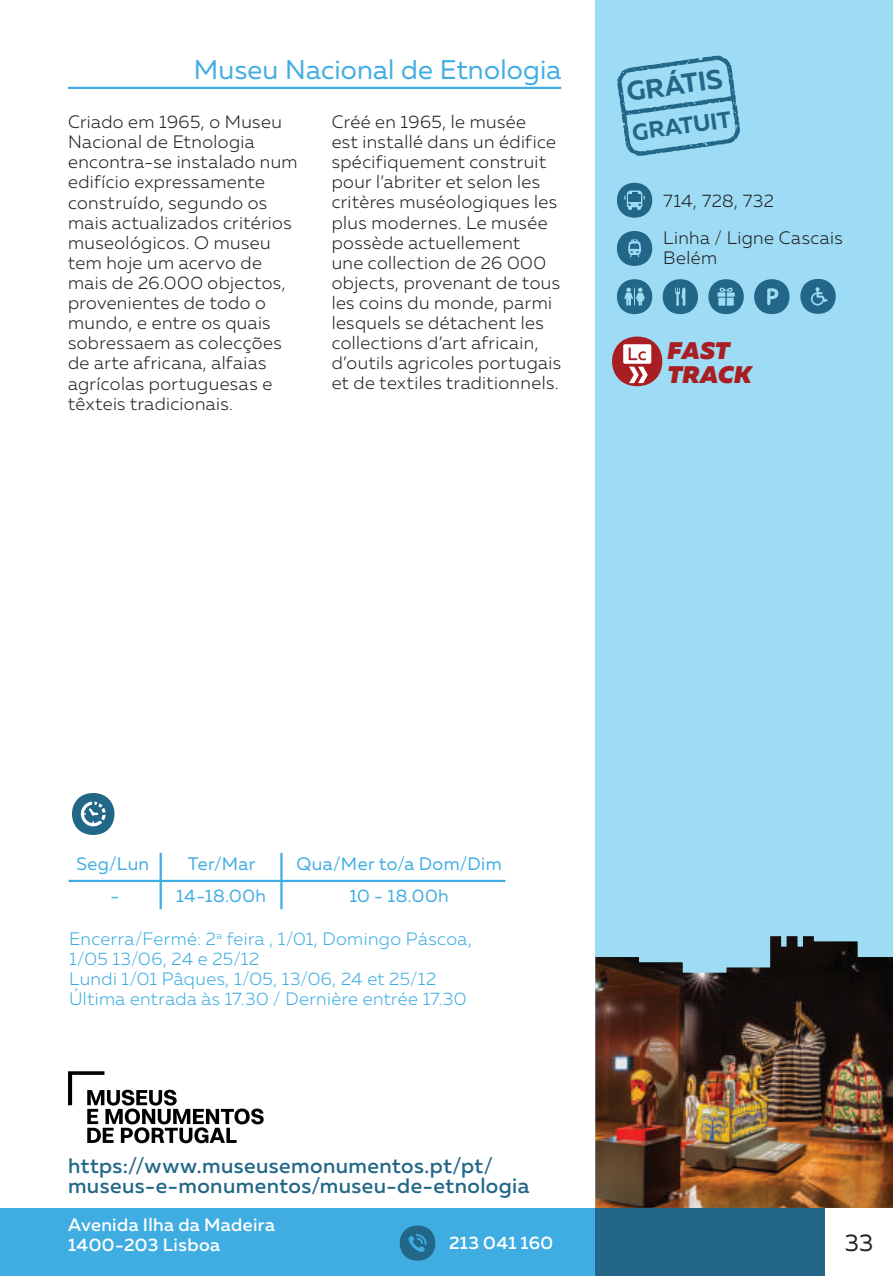
<style>
.page{position:relative;width:893px;height:1276px;background:#fff}
.page>*{position:absolute;margin:0;border:0;box-sizing:border-box;transform-origin:0 0}
.t1{font:27px "Muller";letter-spacing:.01em;color:#40ade2}
.t2{font:700 27px "Muller";color:#226788}
.t3{font:italic 900 24px/24px "Muller";letter-spacing:-.01em;color:#a91e22}
.t4{font:24px "Muller";color:#231f20}
.t5{font:700 23.1px "Muller";color:#226788}
.t6{font:500 21px/20.1px "Muller";letter-spacing:.02em;color:#226788}
.t7{font:300 18px/20.1px "Muller";letter-spacing:.025em;color:#231f20}
.t8{font:300 18px/20.1px "Muller";letter-spacing:.025em;color:#40ade2}
.t9{font:18px/31.8px "Muller";letter-spacing:.025em;color:#40ade2;text-align:center}
.t10{font:500 18px/20.1px "Muller";letter-spacing:.025em;color:#fff}
</style>
<div class="page">
<div style="left:595px;top:0;width:298px;height:1276px;background:#9ddcf4"></div>
<div style="left:825px;top:1208px;width:68px;height:68px;background:#fff"></div>
<div style="left:0;top:1208px;width:595px;height:68px;background:#40ade2"></div>
<div style="left:595px;top:1208px;width:230px;height:68px;background:#226788"></div>
<hr style="left:68px;top:87px;width:493px;height:2px;background:#40ade2">
<svg style="left:617px;top:183px;width:35px;height:35px"></svg>
<div style="left:628px;top:194px;width:13px;height:8px;background:#226788"></div>
<svg style="left:617px;top:231px;width:35px;height:35px"></svg>
<svg style="left:663px;top:279px;width:35px;height:35px"></svg>
<svg style="left:754px;top:279px;width:35px;height:35px"></svg>
<svg style="left:617px;top:279px;width:35px;height:35px"></svg>
<svg style="left:708px;top:279px;width:36px;height:35px"></svg>
<svg style="left:800px;top:279px;width:36px;height:35px"></svg>
<div style="left:612px;top:337px;width:50px;height:49px;background:#a91e22;border-radius:50%"></div>
<svg style="left:629px;top:367px;width:19px;height:16px"></svg>
<div style="left:623px;top:344px;width:28px;height:20px;background:#fff;border-radius:2px"></div>
<svg style="left:629px;top:348px;width:17px;height:12px"></svg>
<svg style="left:400px;top:1225px;width:35px;height:35px"></svg>
<img style="left:595px;top:936px;width:298px;height:272px">
<svg style="left:72px;top:793px;width:42px;height:42px"></svg>
<hr style="left:69px;top:880px;width:436px;height:2px;background:#40ade2">
<hr style="left:160px;top:853px;width:2px;height:56px;background:#40ade2">
<hr style="left:280px;top:853px;width:3px;height:56px;background:#40ade2">
<svg style="left:617px;top:56px;width:123px;height:100px"></svg>
<svg style="left:68px;top:1071px;width:196px;height:72px"></svg>
<h1 class="t1" style="left:194px;top:53px;width:369px">Museu Nacional de Etnologia</h1>
<p class="t7" style="left:68px;top:112px;width:231px">Criado em 1965, o Museu<br>Nacional de Etnologia encontra-se instalado num edifício expressamente construído, segundo os mais actualizados critérios museológicos. O museu tem hoje um acervo de mais de 26.000 objectos, provenientes de todo o mundo, e entre os quais sobressaem as colecções de arte africana, alfaias agrícolas portuguesas e têxteis tradicionais.</p>
<p class="t7" style="left:332px;top:112px;width:231px">Créé en 1965, le musée<br>est installé dans un édifice spécifiquement construit pour l’abriter et selon les critères muséologiques les plus modernes. Le musée possède actuellement<br>une collection de 26 000 objects, provenant de tous les coins du monde, parmi lesquels se détachent les collections d’art africain, d’outils agricoles portugais et de textiles traditionnels.</p>
<h1 class="t2" style="left:624px;top:75px;width:98px;rotate:-8deg">GRÁTIS</h1>
<p class="t5" style="left:630px;top:118px;width:101px;rotate:-8deg">GRATUIT</p>
<p class="t7" style="left:663px;top:190px;width:112px">714, 728, 732</p>
<p class="t7" style="left:663px;top:227px;width:181px">Linha / Ligne Cascais<br>Belém</p>
<h2 class="t3" style="left:668px;top:339px;width:86px">FAST<br>TRACK</h2>
<p class="t9" style="left:76px;top:848px;width:74px">Seg/Lun</p>
<p class="t9" style="left:188px;top:848px;width:69px">Ter/Mar</p>
<p class="t9" style="left:111px;top:879px;width:10px">-</p>
<p class="t9" style="left:176px;top:879px;width:92px">14-18.00h</p>
<p class="t9" style="left:296px;top:848px;width:207px">Qua/Mer to/a Dom/Dim<br>10 - 18.00h</p>
<p class="t8" style="left:69px;top:928px;width:404px">Encerra/Fermé: 2<sup>a</sup> feira , 1/01, Domingo Páscoa, 1/05 13/06, 24 e 25/12<br>Lundi 1/01 Pâques, 1/05, 13/06, 24 et 25/12<br>Última entrada às 17.30 / Dernière entrée 17.30</p>
<p class="t6" style="left:68px;top:1155px;width:463px">https://www.museusemonumentos.pt/pt/ museus-e-monumentos/museu-de-etnologia</p>
<p class="t10" style="left:68px;top:1214px;width:208px">Avenida Ilha da Madeira<br>1400-203 Lisboa</p>
<p class="t10" style="left:449px;top:1232px;width:106px">213 041 160</p>
<h2 class="t4" style="left:845px;top:1228px;width:30px">33</h2>
</div>
